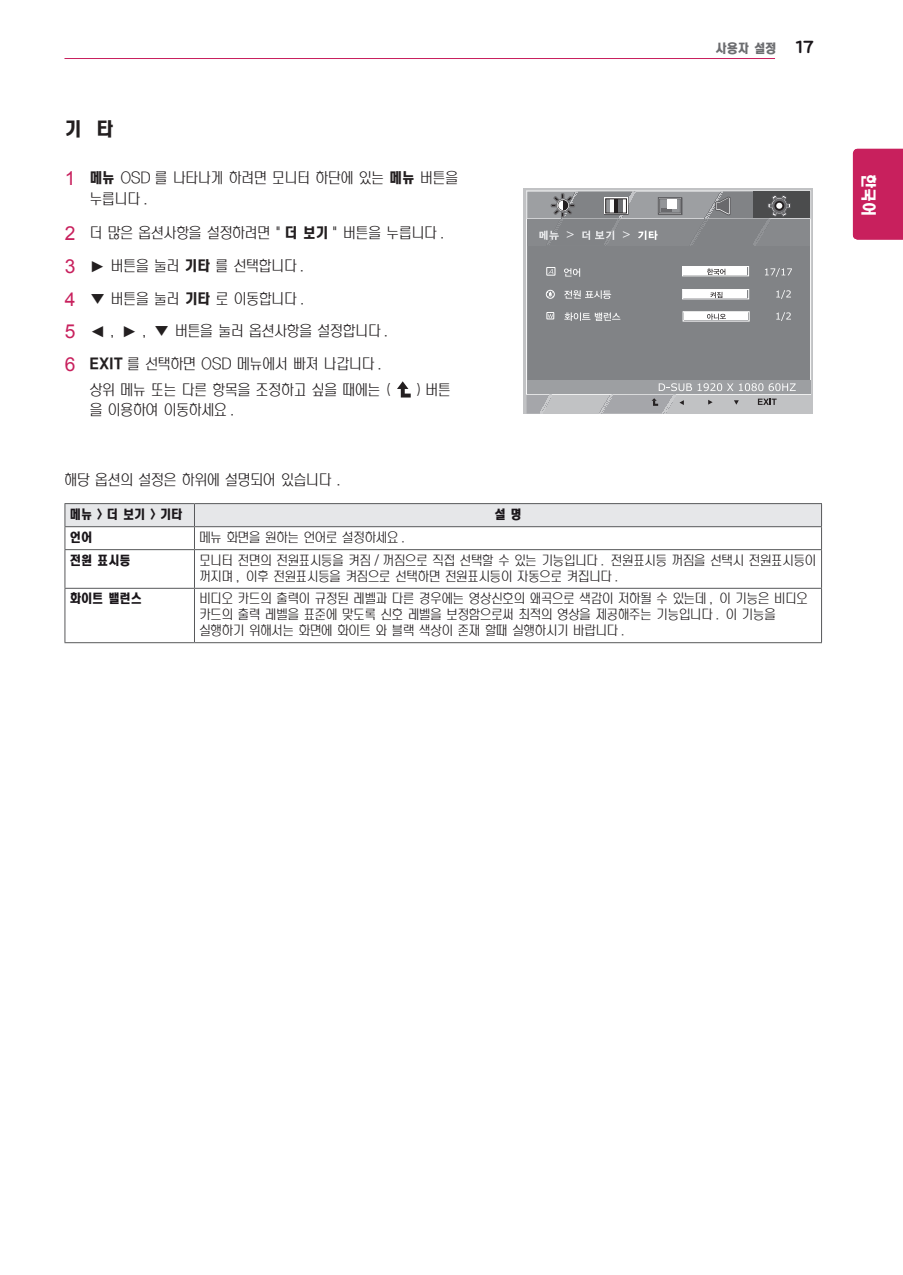
<style>
.page{position:relative;width:903px;height:1275px;background:#fff}
.page>*{position:absolute;margin:0;border:0;box-sizing:border-box;transform-origin:0 0}
.t1{font:21px "Bryant LG";color:#fff}
.t2{font:21px "YDI Cstre M";color:#231f20}
.t3{font:700 18.38px "Bryant LG";color:#1a161a}
.t4{font:17.5px "YDI Cstre M";color:#fff}
.t5{font:15.75px/32.7px "YDI Cstre UL";color:#231f20}
.t6{font:14px/15.8px "YDI Cstre UL";color:#231f20}
.t7{font:14px "YDI Cstre M";color:#1a161a}
.t8{font:14px "YDI Cstre M";color:#6c6d70}
.s1{font-family:"Arial";font-size:19.25px;color:#c8205d}
.s2{font-family:"YDI Cstre M"}
.s3{font-family:"Arial"}
</style>
<div class="page">
<hr style="left:64px;top:58px;width:711px;height:1px;background:#c8205d">
<div style="left:853px;top:149px;width:50px;height:91px;background:#c8205d"></div>
<svg style="left:397px;top:381px;width:14px;height:16px"></svg>
<hr style="left:64px;top:503px;width:130px;height:1px;background:#57585a">
<hr style="left:64px;top:549px;width:130px;height:1px;background:#57585a">
<hr style="left:64px;top:550px;width:1px;height:38px;background:#57585a">
<hr style="left:194px;top:549px;width:628px;height:1px;background:#57585a">
<hr style="left:194px;top:550px;width:1px;height:38px;background:#57585a">
<hr style="left:821px;top:550px;width:1px;height:38px;background:#57585a">
<hr style="left:64px;top:588px;width:130px;height:1px;background:#57585a">
<hr style="left:64px;top:589px;width:1px;height:53px;background:#57585a">
<hr style="left:194px;top:588px;width:628px;height:1px;background:#57585a">
<hr style="left:194px;top:589px;width:1px;height:53px;background:#57585a">
<hr style="left:821px;top:589px;width:1px;height:53px;background:#57585a">
<hr style="left:64px;top:642px;width:130px;height:1px;background:#57585a">
<hr style="left:194px;top:503px;width:628px;height:1px;background:#57585a">
<svg style="left:64px;top:504px;width:758px;height:45px"></svg>
<hr style="left:194px;top:642px;width:628px;height:1px;background:#57585a">
<div style="left:524px;top:188px;width:289px;height:225px;background:#c1c2c4"></div>
<div style="left:526px;top:191px;width:285px;height:204px;background:#818386;border:1px solid #fff"></div>
<div style="left:527px;top:191px;width:283px;height:28px;background:#9d9fa2"></div>
<div style="left:527px;top:191px;width:283px;height:28px;border:1px solid #d8d9db"></div>
<svg style="left:526px;top:395px;width:26px;height:19px"></svg>
<div style="left:527px;top:219px;width:282px;height:27px;background:#87898c"></div>
<svg style="left:708px;top:400px;width:4px;height:5px"></svg>
<svg style="left:734px;top:400px;width:5px;height:5px"></svg>
<svg style="left:758px;top:399px;width:18px;height:6px"></svg>
<div style="left:682px;top:266px;width:67px;height:10px;border:1px solid #fff"></div>
<div style="left:683px;top:268px;width:64px;height:7px;background:#fff"></div>
<div style="left:682px;top:289px;width:67px;height:10px;border:1px solid #fff"></div>
<div style="left:684px;top:291px;width:63px;height:7px;background:#fff"></div>
<svg style="left:776px;top:290px;width:15px;height:9px"></svg>
<svg style="left:765px;top:268px;width:27px;height:9px"></svg>
<svg style="left:776px;top:312px;width:15px;height:9px"></svg>
<div style="left:683px;top:311px;width:66px;height:10px;border:1px solid #fff"></div>
<div style="left:684px;top:313px;width:63px;height:7px;background:#fff"></div>
<svg style="left:564px;top:312px;width:56px;height:9px"></svg>
<svg style="left:564px;top:290px;width:47px;height:9px"></svg>
<svg style="left:564px;top:268px;width:16px;height:9px"></svg>
<div style="left:546px;top:267px;width:9px;height:8px;border:1px solid #fff"></div>
<svg style="left:548px;top:269px;width:5px;height:5px"></svg>
<svg style="left:546px;top:290px;width:9px;height:9px"></svg>
<div style="left:547px;top:312px;width:7px;height:7px;border:1px solid #fff"></div>
<svg style="left:548px;top:314px;width:5px;height:4px"></svg>
<svg style="left:710px;top:292px;width:12px;height:6px"></svg>
<svg style="left:707px;top:314px;width:19px;height:6px"></svg>
<svg style="left:707px;top:269px;width:18px;height:6px"></svg>
<div style="left:753px;top:191px;width:57px;height:27px;background:#4b4c4d"></div>
<div style="left:527px;top:380px;width:283px;height:14px;background:#9d9fa2"></div>
<svg style="left:599px;top:383px;width:93px;height:31px"></svg>
<svg style="left:698px;top:383px;width:35px;height:8px"></svg>
<svg style="left:739px;top:383px;width:57px;height:8px"></svg>
<div style="left:658px;top:198px;width:24px;height:17px;border:1px solid #59595c"></div>
<svg style="left:672px;top:197px;width:10px;height:17px"></svg>
<div style="left:659px;top:199px;width:21px;height:14px;background:#939598;border:1px solid #69696c"></div>
<div style="left:667px;top:200px;width:10px;height:9px;background:#fff"></div>
<svg style="left:689px;top:191px;width:102px;height:28px"></svg>
<svg style="left:539px;top:192px;width:133px;height:48px"></svg>
<h1 class="t2" style="left:65px;top:117px;width:50px">기 타</h1>
<p class="t5" style="left:90px;top:168px;width:370px;line-height:21px;text-indent:-25px"><span class="s1">1</span> <span class="s2">메뉴</span> OSD 를 나타나게 하려면 모니터 하단에 있는 <span class="s2">메뉴</span> 버튼을 누릅니다 .</p>
<p class="t5" style="left:65px;top:218px;width:383px"><span class="s1">2</span> 더 많은 옵션사항을 설정하려면 " <span class="s2">더 보기</span> " 버튼을 누릅니다 .<br><span class="s1">3</span> <span class="s3">►</span> 버튼을 눌러 <span class="s2">기타</span> 를 선택합니다 .<br><span class="s1">4</span> ▼ 버튼을 눌러 <span class="s2">기타</span> 로 이동합니다 .<br><span class="s1">5</span> <span class="s3">◄</span> , <span class="s3">►</span> , ▼ 버튼을 눌러 옵션사항을 설정합니다 .<br><span class="s1">6</span> <span class="s2">EXIT</span> 를 선택하면 OSD 메뉴에서 빠져 나갑니다 .</p>
<p class="t5" style="left:90px;top:374px;width:303px">상위 메뉴 또는 다른 항목을 조정하고 싶을 때에는 (</p>
<p class="t5" style="left:416px;top:374px;width:36px">) 버튼</p>
<p class="t5" style="left:90px;top:395px;width:148px">을 이용하여 이동하세요 .</p>
<p class="t8" style="left:715px;top:40px;width:62px">사용자 설정</p>
<h2 class="t3" style="left:796px;top:36px;width:19px">17</h2>
<p class="t5" style="left:64px;top:465px;width:279px">해당 옵션의 설정은 하위에 설명되어 있습니다 .</p>
<p class="t7" style="left:70px;top:506px;width:114px">메뉴 &gt; 더 보기 &gt; 기타</p>
<p class="t7" style="left:494px;top:506px;width:29px">설 명</p>
<p class="t7" style="left:70px;top:529px;width:24px">언어</p>
<p class="t6" style="left:199px;top:531px;width:209px">메뉴 화면을 원하는 언어로 설정하세요 .</p>
<p class="t7" style="left:70px;top:552px;width:62px">전원 표시등</p>
<p class="t6" style="left:199px;top:553px;width:618px">모니터 전면의 전원표시등을 켜짐 / 꺼짐으로 직접 선택할 수 있는 기능입니다 . 전원표시등 꺼짐을 선택시 전원표시등이 꺼지며 , 이후 전원표시등을 켜짐으로 선택하면 전원표시등이 자동으로 켜집니다 .</p>
<p class="t7" style="left:70px;top:591px;width:74px">화이트 밸런스</p>
<p class="t6" style="left:199px;top:592px;width:610px">비디오 카드의 출력이 규정된 레벨과 다른 경우에는 영상신호의 왜곡으로 색감이 저하될 수 있는데 , 이 기능은 비디오 카드의 출력 레벨을 표준에 맞도록 신호 레벨을 보정함으로써 최적의 영상을 제공해주는 기능입니다 . 이 기능을 실행하기 위해서는 화면에 화이트 와 블랙 색상이 존재 할때 실행하시기 바랍니다 .</p>
<p class="t4" style="left:878px;top:173px;width:43px;rotate:90deg">한국어</p>
<h1 class="t1" style="left:882px;top:173px;width:44px;rotate:90deg">ENG</h1>
</div>
